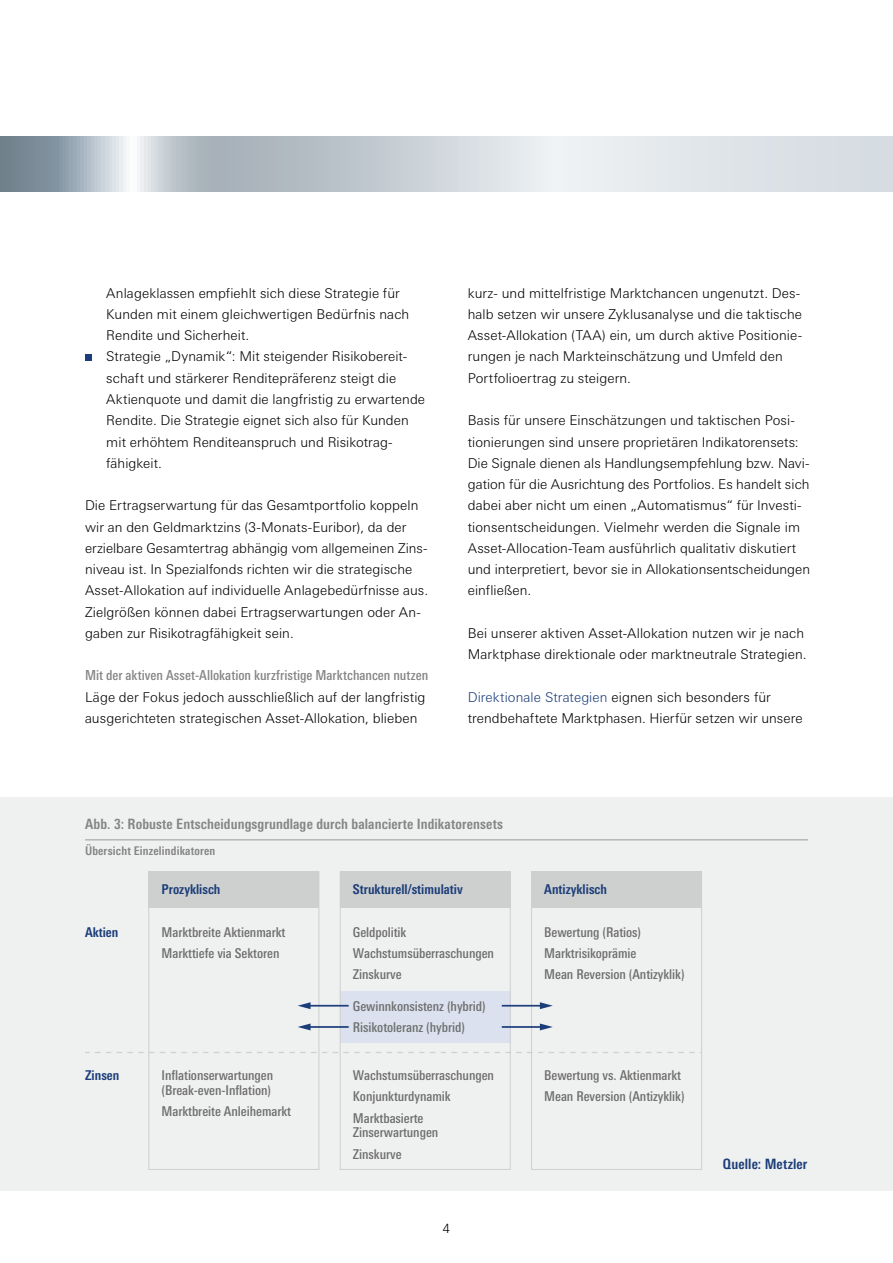
<style>
.page{position:relative;width:893px;height:1263px;background:#fff}
.page>*{position:absolute;margin:0;border:0;box-sizing:border-box;transform-origin:0 0}
.t1{font:700 condensed 14.25px "Linotype Univers";letter-spacing:.005em;color:#858585}
.t2{font:700 condensed 14.25px "Linotype Univers";letter-spacing:.005em;color:#1b3d79}
.t3{font:500 condensed 13.8px "Linotype Univers";letter-spacing:.005em;color:#858585}
.t4{font:300 13.5px/21.3px "Linotype Univers Basic";letter-spacing:.005em;color:#000}
.t5{font:500 condensed 13.5px/21.3px "Linotype Univers";letter-spacing:-.005em;color:#6e6e6d}
.t6{font:700 condensed 13.5px "Linotype Univers";color:#1b3d79}
.t7{font:300 12.75px "Linotype Univers Basic";color:#000}
.t8{font:700 condensed 12px "Linotype Univers";letter-spacing:.015em;color:#858585}
.s1{color:#1b3d79}
</style>
<div class="page">
<div style="left:85px;top:354px;width:7px;height:6px;background:#1b3d79"></div>
<div style="left:0;top:797px;width:893px;height:394px;background:#eff0f0"></div>
<svg style="left:148px;top:871px;width:554px;height:299px"></svg>
<hr style="left:85px;top:839px;width:723px;height:1px;background:#9b9b9b">
<div style="left:531px;top:872px;width:171px;height:36px;background:#cecfcf"></div>
<div style="left:340px;top:872px;width:170px;height:36px;background:#cecfcf"></div>
<div style="left:149px;top:872px;width:170px;height:36px;background:#cecfcf"></div>
<svg style="left:85px;top:1052px;width:617px;height:1px"></svg>
<hr style="left:502px;top:1005px;width:40px;height:1px;background:#1b3d79">
<svg style="left:540px;top:1002px;width:13px;height:7px"></svg>
<hr style="left:502px;top:1026px;width:40px;height:2px;background:#1b3d79">
<svg style="left:540px;top:1023px;width:13px;height:7px"></svg>
<hr style="left:308px;top:1026px;width:41px;height:2px;background:#1b3d79">
<svg style="left:298px;top:1023px;width:13px;height:7px"></svg>
<hr style="left:308px;top:1005px;width:41px;height:1px;background:#1b3d79">
<svg style="left:298px;top:1002px;width:13px;height:7px"></svg>
<svg style="left:0;top:136px;width:893px;height:55px;background:#cad1d7"></svg>
<p class="t4" style="left:106px;top:282px;width:320px">Anlageklassen empfiehlt sich diese Strategie für Kunden mit einem gleichwertigen Bedürfnis nach Rendite und Sicherheit.<br>Strategie „Dynamik“: Mit steigender Risikobereit&shy;schaft und stärkerer Renditepräferenz steigt die Aktienquote und damit die langfristig zu erwartende Rendite. Die Strategie eignet sich also für Kunden mit erhöhtem Renditeanspruch und Risikotrag&shy;fähigkeit.</p>
<p class="t4" style="left:85px;top:495px;width:345px">Die Ertragserwartung für das Gesamtportfolio koppeln wir an den Geldmarktzins (3-Monats-Euribor), da der erzielbare Gesamtertrag abhängig vom allgemeinen Zins&shy;niveau ist. In Spezialfonds richten wir die strategische Asset-Allokation auf individuelle Anlagebedürfnisse aus.<br>Zielgrößen können dabei Ertragserwartungen oder An&shy;gaben zur Risikotragfähigkeit sein.</p>
<p class="t3" style="left:85px;top:667px;width:345px">Mit der aktiven Asset-Allokation kurzfristige Marktchancen nutzen</p>
<p class="t4" style="left:85px;top:686px;width:342px">Läge der Fokus jedoch ausschließlich auf der langfristig ausgerichteten strategischen Asset-Allokation, blieben</p>
<p class="t4" style="left:468px;top:282px;width:336px">kurz- und mittelfristige Marktchancen ungenutzt. Des&shy;halb setzen wir unsere Zyklusanalyse und die taktische Asset-Allokation (TAA) ein, um durch aktive Positionie&shy;rungen je nach Markteinschätzung und Umfeld den Portfolioertrag zu steigern.</p>
<p class="t4" style="left:468px;top:410px;width:344px">Basis für unsere Einschätzungen und taktischen Posi&shy;tionierungen sind unsere proprietären Indikatorensets:<br>Die Signale dienen als Handlungsempfehlung bzw. Navi-- gation für die Ausrichtung des Portfolios. Es handelt sich dabei aber nicht um einen „Automatismus“ für Investi&shy;tionsentscheidungen. Vielmehr werden die Signale im Asset-Allocation-Team ausführlich qualitativ diskutiert und interpretiert, bevor sie in Allokationsentscheidungen einfließen.</p>
<p class="t4" style="left:468px;top:622px;width:340px">Bei unserer aktiven Asset-Allokation nutzen wir je nach<br>Marktphase direktionale oder marktneutrale Strategien.</p>
<p class="t4" style="left:468px;top:686px;width:336px"><span class="s1">Direktionale Strategien</span> eignen sich besonders für trendbehaftete Marktphasen. Hierfür setzen wir unsere</p>
<p class="t1" style="left:85px;top:815px;width:420px">Abb. 3: Robuste Entscheidungsgrundlage durch balancierte Indikatorensets</p>
<p class="t8" style="left:85px;top:844px;width:132px">Übersicht Einzelindikatoren</p>
<p class="t6" style="left:162px;top:881px;width:60px">Prozyklisch</p>
<p class="t6" style="left:353px;top:881px;width:111px">Strukturell/stimulativ</p>
<p class="t6" style="left:544px;top:881px;width:64px">Antizyklisch</p>
<p class="t6" style="left:85px;top:924px;width:35px">Aktien</p>
<p class="t5" style="left:162px;top:921px;width:125px">Marktbreite Aktienmarkt<br>Markttiefe via Sektoren</p>
<p class="t5" style="left:353px;top:921px;width:143px">Geldpolitik<br>Wachstumsüberraschungen<br>Zinskurve</p>
<p class="t5" style="left:353px;top:995px;width:134px">Gewinnkonsistenz (hybrid)<br>Risikotoleranz (hybrid)</p>
<p class="t5" style="left:544px;top:921px;width:142px">Bewertung (Ratios)<br>Marktrisikoprämie<br>Mean Reversion (Antizyklik)</p>
<p class="t6" style="left:85px;top:1067px;width:36px">Zinsen</p>
<p class="t5" style="left:162px;top:1068px;width:113px;line-height:14.9px">Inflationserwartungen (Break-even-Inflation)</p>
<p class="t5" style="left:162px;top:1101px;width:131px">Marktbreite Anleihemarkt</p>
<p class="t5" style="left:353px;top:1064px;width:143px">Wachstumsüberraschungen<br>Konjunkturdynamik<br>Marktbasierte</p>
<p class="t5" style="left:353px;top:1122px;width:87px">Zinserwartungen<br>Zinskurve</p>
<p class="t5" style="left:544px;top:1064px;width:142px">Bewertung vs. Aktienmarkt<br>Mean Reversion (Antizyklik)</p>
<p class="t2" style="left:723px;top:1156px;width:86px">Quelle: Metzler</p>
<p class="t7" style="left:443px;top:1221px;width:9px">4</p>
</div>
